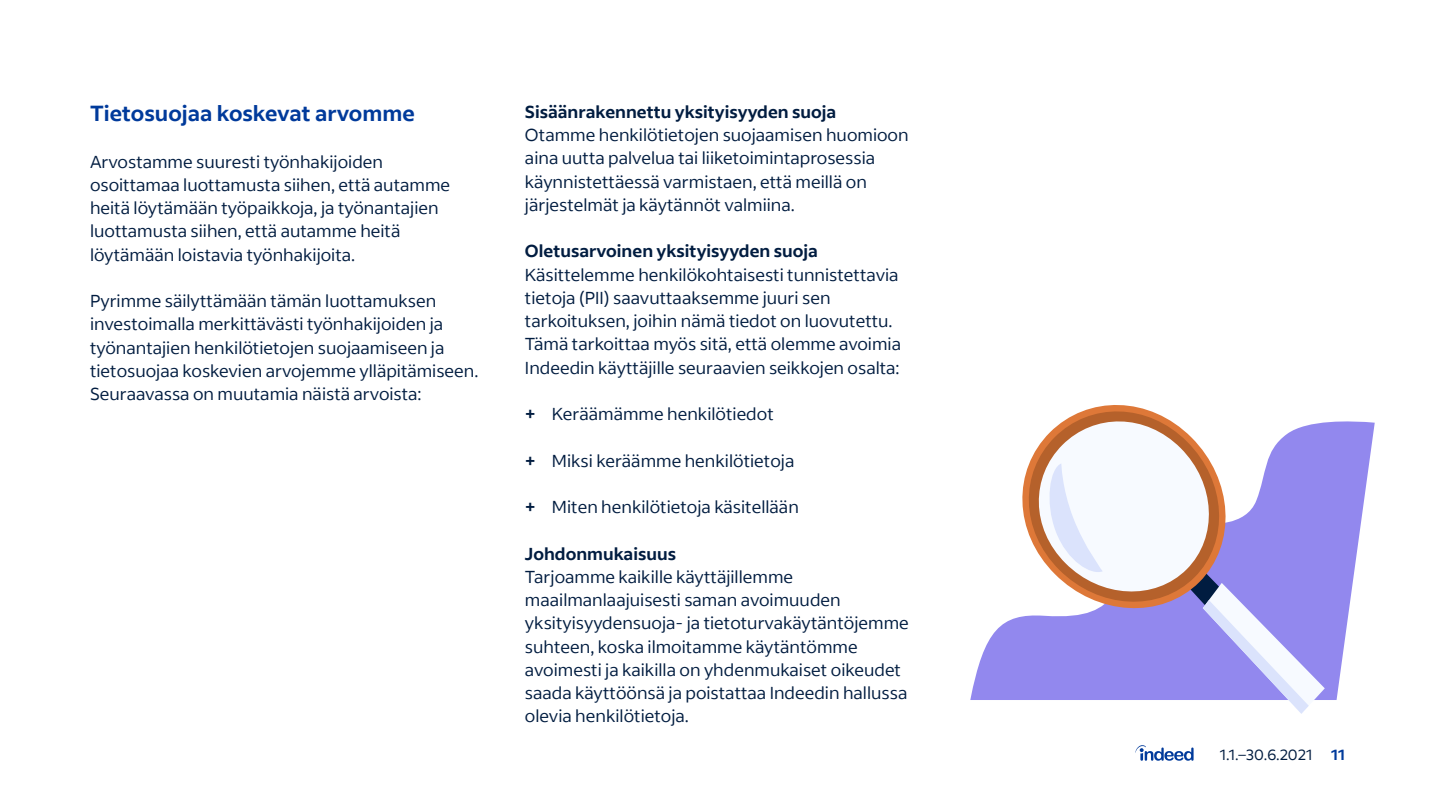
<style>
.page{position:relative;width:1440px;height:810px;background:#fff}
.page>*{position:absolute;margin:0;border:0;box-sizing:border-box;transform-origin:0 0}
.t1{font:700 21.75px "Indeed Sans";color:#003a9b}
.t2{font:17.25px/23.2px "Indeed Sans";color:#001c40}
.t3{font:700 17.25px "Indeed Sans";color:#001c40}
.t4{font:15px "Indeed Sans";color:#001c40}
.s1{font-weight:700}
.s2{font-weight:700;color:#003a9b}
</style>
<div class="page">
<svg style="left:970px;top:421px;width:405px;height:279px"></svg>
<svg style="left:1012px;top:421px;width:7px;height:199px"></svg>
<svg style="left:1019px;top:405px;width:306px;height:309px"></svg>
<svg style="left:1135px;top:745px;width:59px;height:16px"></svg>
<p class="t1" style="left:90px;top:99px;width:326px">Tietosuojaa koskevat arvomme</p>
<p class="t2" style="left:90px;top:150px;width:362px">Arvostamme suuresti työnhakijoiden osoittamaa luottamusta siihen, että autamme heitä löytämään työpaikkoja, ja työnantajien luottamusta siihen, että autamme heitä löytämään loistavia työnhakijoita.</p>
<p class="t2" style="left:90px;top:289px;width:390px">Pyrimme säilyttämään tämän luottamuksen investoimalla merkittävästi työnhakijoiden ja työnantajien henkilötietojen suojaamiseen ja tietosuojaa koskevien arvojemme ylläpitämiseen.<br>Seuraavassa on muutamia näistä arvoista:</p>
<p class="t3" style="left:525px;top:101px;width:313px">Sisäänrakennettu yksityisyyden suoja</p>
<p class="t2" style="left:525px;top:123px;width:385px">Otamme henkilötietojen suojaamisen huomioon aina uutta palvelua tai liiketoimintaprosessia käynnistettäessä varmistaen, että meillä on järjestelmät ja käytännöt valmiina.</p>
<p class="t3" style="left:525px;top:240px;width:295px">Oletusarvoinen yksityisyyden suoja</p>
<p class="t2" style="left:525px;top:263px;width:378px">Käsittelemme henkilökohtaisesti tunnistettavia tietoja (PII) saavuttaaksemme juuri sen tarkoituksen, joihin nämä tiedot on luovutettu.<br>Tämä tarkoittaa myös sitä, että olemme avoimia Indeedin käyttäjille seuraavien seikkojen osalta:</p>
<p class="t2" style="left:525px;top:402px;width:250px"><span class="s1">+</span> Keräämämme henkilötiedot</p>
<p class="t2" style="left:525px;top:449px;width:271px"><span class="s1">+</span> Miksi keräämme henkilötietoja</p>
<p class="t2" style="left:525px;top:495px;width:275px"><span class="s1">+</span> Miten henkilötietoja käsitellään</p>
<p class="t3" style="left:525px;top:542px;width:153px">Johdonmukaisuus</p>
<p class="t2" style="left:525px;top:565px;width:385px">Tarjoamme kaikille käyttäjillemme maailmanlaajuisesti saman avoimuuden yksityisyydensuoja- ja tietoturvakäytäntöjemme suhteen, koska ilmoitamme käytäntömme avoimesti ja kaikilla on yhdenmukaiset oikeudet saada käyttöönsä ja poistattaa Indeedin hallussa olevia henkilötietoja.</p>
<p class="t4" style="left:1220px;top:745px;width:127px">1.1.–30.6.2021 <span class="s2">11</span></p>
</div>
